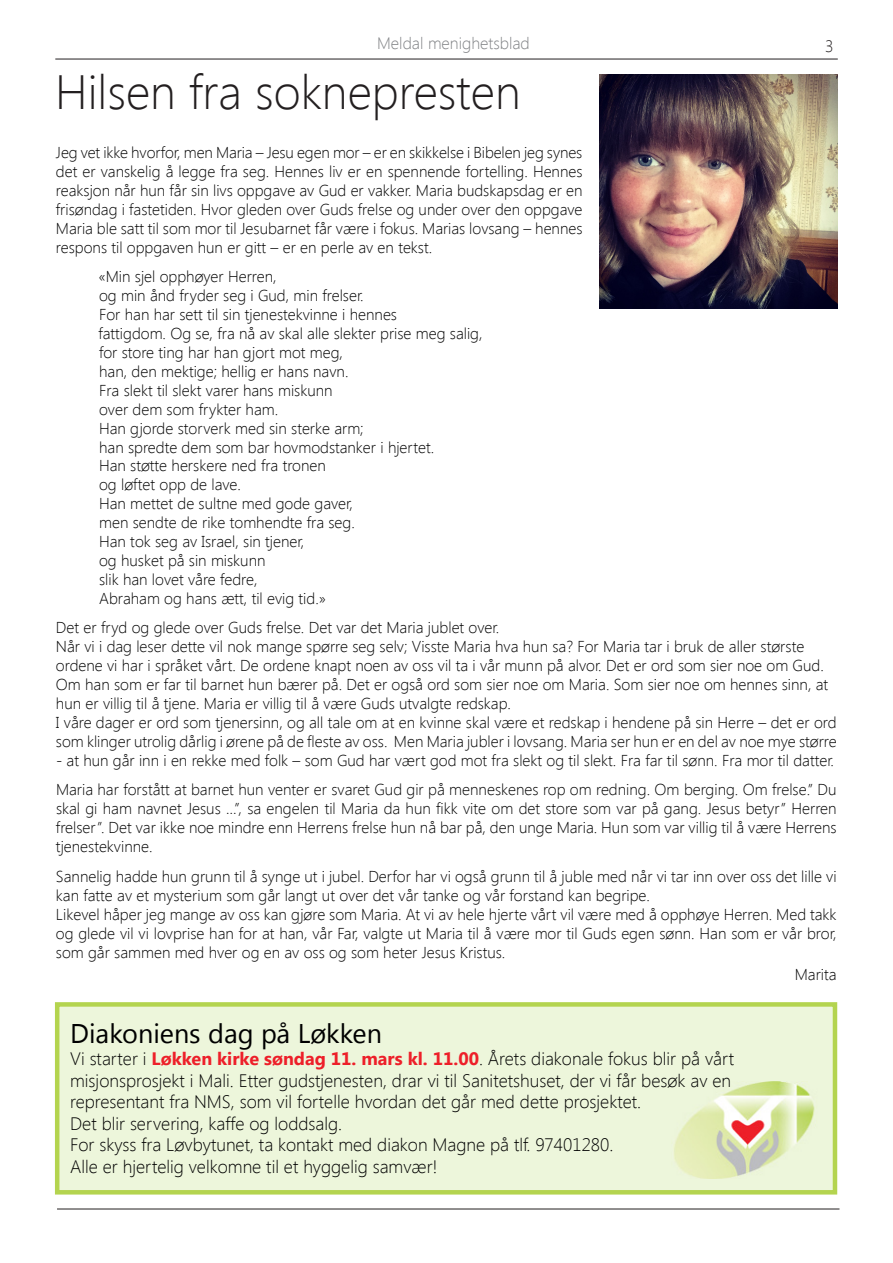
<style>
.page{position:relative;width:893px;height:1263px;background:#fff}
.page>*{position:absolute;margin:0;border:0;box-sizing:border-box;transform-origin:0 0}
.t1{font:300 48px "Segoe UI";color:#231f20}
.t2{font:27px "Segoe UI";color:#000}
.t3{font:300 18px/21.6px "Segoe UI";color:#000}
.t4{font:300 16.5px "Segoe UI";color:#808285}
.t5{font:300 16.5px "Segoe UI";color:#231f20}
.t6{font:300 15.75px/18.9px "Segoe UI";color:#000}
.s1{font-weight:700;color:#ed1f29}
</style>
<div class="page">
<hr style="left:55px;top:59px;width:783px;height:1px;background:#231f20">
<hr style="left:57px;top:1208px;width:782px;height:1px;background:#231f20">
<img style="left:600px;top:74px;width:238px;height:234px">
<div style="left:55px;top:1002px;width:782px;height:192px;background:#edf6db;border:4px solid #b4d44f"></div>
<img style="left:674px;top:1081px;width:141px;height:97px">
<p class="t4" style="left:377px;top:32px;width:154px">Meldal menighetsblad</p>
<p class="t5" style="left:825px;top:35px;width:10px">3</p>
<h1 class="t1" style="left:55px;top:59px;width:467px">Hilsen fra soknepresten</h1>
<p class="t6" style="left:56px;top:143px;width:528px;text-align:justify">Jeg vet ikke hvorfor, men Maria – Jesu egen mor – er en skikkelse i Bibelen jeg synes det er vanskelig å legge fra seg. Hennes liv er en spennende fortelling. Hennes reaksjon når hun får sin livs oppgave av Gud er vakker. Maria budskapsdag er en frisøndag i fastetiden. Hvor gleden over Guds frelse og under over den oppgave Maria ble satt til som mor til Jesubarnet får være i fokus. Marias lovsang – hennes respons til oppgaven hun er gitt – er en perle av en tekst.</p>
<p class="t6" style="left:98px;top:267px;width:386px">«Min sjel opphøyer Herren,<br>og min ånd fryder seg i Gud, min frelser.<br>For han har sett til sin tjenestekvinne i hennes<br>fattigdom. Og se, fra nå av skal alle slekter prise meg salig, for store ting har han gjort mot meg,<br>han, den mektige; hellig er hans navn.<br>Fra slekt til slekt varer hans miskunn<br>over dem som frykter ham.<br>Han gjorde storverk med sin sterke arm;<br>han spredte dem som bar hovmodstanker i hjertet.<br>Han støtte herskere ned fra tronen<br>og løftet opp de lave.<br>Han mettet de sultne med gode gaver,<br>men sendte de rike tomhendte fra seg.<br>Han tok seg av Israel, sin tjener,<br>og husket på sin miskunn<br>slik han lovet våre fedre,<br>Abraham og hans ætt, til evig tid.»</p>
<p class="t6" style="left:56px;top:618px;width:782px">Det er fryd og glede over Guds frelse. Det var det Maria jublet over.<br>Når vi i dag leser dette vil nok mange spørre seg selv; Visste Maria hva hun sa? For Maria tar i bruk de aller største ordene vi har i språket vårt. De ordene knapt noen av oss vil ta i vår munn på alvor. Det er ord som sier noe om Gud.<br>Om han som er far til barnet hun bærer på. Det er også ord som sier noe om Maria. Som sier noe om hennes sinn, at hun er villig til å tjene. Maria er villig til å være Guds utvalgte redskap.<br>I våre dager er ord som tjenersinn, og all tale om at en kvinne skal være et redskap i hendene på sin Herre – det er ord som klinger utrolig dårlig i ørene på de fleste av oss. Men Maria jubler i lovsang. Maria ser hun er en del av noe mye større</p>
<p class="t6" style="left:56px;top:745px;width:782px;line-height:29.7px">- at hun går inn i en rekke med folk – som Gud har vært god mot fra slekt og til slekt. Fra far til sønn. Fra mor til datter.<br>Maria har forstått at barnet hun venter er svaret Gud gir på menneskenes rop om redning. Om berging. Om frelse.” Du</p>
<p class="t6" style="left:56px;top:799px;width:782px;text-align:justify">skal gi ham navnet Jesus …”, sa engelen til Maria da hun fikk vite om det store som var på gang. Jesus betyr” Herren frelser”. Det var ikke noe mindre enn Herrens frelse hun nå bar på, den unge Maria. Hun som var villig til å være Herrens tjenestekvinne.</p>
<p class="t6" style="left:56px;top:866px;width:782px">Sannelig hadde hun grunn til å synge ut i jubel. Derfor har vi også grunn til å juble med når vi tar inn over oss det lille vi kan fatte av et mysterium som går langt ut over det vår tanke og vår forstand kan begripe.<br>Likevel håper jeg mange av oss kan gjøre som Maria. At vi av hele hjerte vårt vil være med å opphøye Herren. Med takk og glede vil vi lovprise han for at han, vår Far, valgte ut Maria til å være mor til Guds egen sønn. Han som er vår bror, som går sammen med hver og en av oss og som heter Jesus Kristus.</p>
<p class="t6" style="left:795px;top:964px;width:43px">Marita</p>
<h2 class="t2" style="left:70px;top:1015px;width:313px">Diakoniens dag på Løkken</h2>
<p class="t3" style="left:70px;top:1047px;width:666px">Vi starter i <span class="s1">Løkken kirke søndag 11. mars kl. 11.00</span>. Årets diakonale fokus blir på vårt misjonsprosjekt i Mali. Etter gudstjenesten, drar vi til Sanitetshuset, der vi får besøk av en representant fra NMS, som vil fortelle hvordan det går med dette prosjektet.<br>Det blir servering, kaffe og loddsalg.<br>For skyss fra Løvbytunet, ta kontakt med diakon Magne på tlf. 97401280.<br>Alle er hjertelig velkomne til et hyggelig samvær!</p>
</div>
